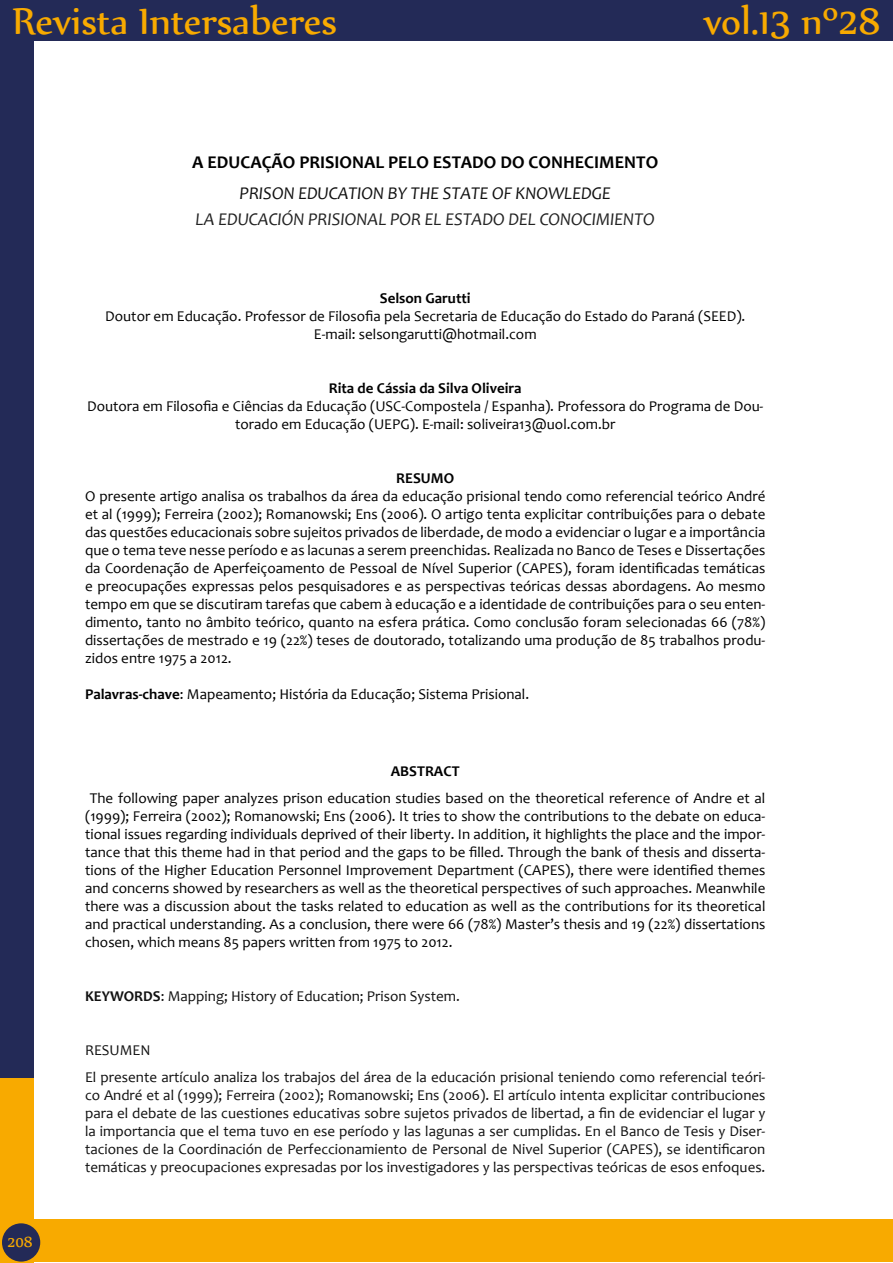
<style>
.page{position:relative;width:893px;height:1263px;background:#fff}
.page>*{position:absolute;margin:0;border:0;box-sizing:border-box;transform-origin:0 0}
.t1{font:45px "Nyala";color:#f8aa00}
.t2{font:italic 18px "Candara";color:#222}
.t3{font:700 18px "Candara";color:#000}
.t4{font:italic 18px "Candara";color:#111}
.t5{font:18px "Nyala";color:#f8aa00}
.t6{font:15px/18px "Candara";color:#000;text-align:center}
.t7{font:15px/18px "Candara";color:#111}
.t8{font:700 15px "Candara";color:#000}
.s1{font-weight:700}
</style>
<div class="page">
<div style="left:0;top:0;width:33px;height:1081px;background:#232a57"></div>
<div style="left:0;top:0;width:893px;height:41px;background:#232a57"></div>
<div style="left:0;top:1078px;width:33px;height:185px;background:#f8aa00"></div>
<div style="left:21px;top:1219px;width:872px;height:43px;background:#f8aa00"></div>
<div style="left:2px;top:1223px;width:38px;height:38px;background:#232a57;border-radius:50%"></div>
<h1 class="t1" style="left:13px;top:-6px;width:326px">Revista Intersaberes</h1>
<h1 class="t1" style="left:704px;top:-6px;width:178px">vol.13 nº28</h1>
<p class="t3" style="left:192px;top:150px;width:468px">A EDUCAÇÃO PRISIONAL PELO ESTADO DO CONHECIMENTO</p>
<p class="t4" style="left:240px;top:182px;width:373px">PRISON EDUCATION BY THE STATE OF KNOWLEDGE</p>
<p class="t2" style="left:196px;top:208px;width:461px">LA EDUCACIÓN PRISIONAL POR EL ESTADO DEL CONOCIMIENTO</p>
<p class="t8" style="left:380px;top:289px;width:92px">Selson Garutti</p>
<p class="t6" style="left:105px;top:307px;width:642px">Doutor em Educação. Professor de Filosofia pela Secretaria de Educação do Estado do Paraná (SEED).<br>E-mail: selsongarutti@hotmail.com</p>
<p class="t8" style="left:329px;top:379px;width:194px">Rita de Cássia da Silva Oliveira</p>
<p class="t6" style="left:87px;top:397px;width:678px">Doutora em Filosofia e Ciências da Educação (USC-Compostela / Espanha). Professora do Programa de Dou&shy;torado em Educação (UEPG). E-mail: soliveira13@uol.com.br</p>
<p class="t8" style="left:396px;top:469px;width:59px">RESUMO</p>
<p class="t6" style="left:85px;top:487px;width:682px;text-align:justify">O presente artigo analisa os trabalhos da área da educação prisional tendo como referencial teórico André et al (1999); Ferreira (2002); Romanowski; Ens (2006). O artigo tenta explicitar contribuições para o debate das questões educacionais sobre sujeitos privados de liberdade, de modo a evidenciar o lugar e a importância que o tema teve nesse período e as lacunas a serem preenchidas. Realizada no Banco de Teses e Dissertações da Coordenação de Aperfeiçoamento de Pessoal de Nível Superior (CAPES), foram identificadas temáticas e preocupações expressas pelos pesquisadores e as perspectivas teóricas dessas abordagens. Ao mesmo tempo em que se discutiram tarefas que cabem à educação e a identidade de contribuições para o seu enten&shy;dimento, tanto no âmbito teórico, quanto na esfera prática. Como conclusão foram selecionadas 66 (78%) dissertações de mestrado e 19 (22%) teses de doutorado, totalizando uma produção de 85 trabalhos produ&shy;zidos entre 1975 a 2012.</p>
<p class="t6" style="left:85px;top:685px;width:446px"><span class="s1">Palavras-chave</span>: Mapeamento; História da Educação; Sistema Prisional.</p>
<p class="t8" style="left:391px;top:761px;width:70px">ABSTRACT</p>
<p class="t6" style="left:85px;top:789px;width:682px;text-align:justify;text-indent:5px">The following paper analyzes prison education studies based on the theoretical reference of Andre et al (1999); Ferreira (2002); Romanowski; Ens (2006). It tries to show the contributions to the debate on educa&shy;tional issues regarding individuals deprived of their liberty. In addition, it highlights the place and the impor&shy;tance that this theme had in that period and the gaps to be filled. Through the bank of thesis and disserta&shy;tions of the Higher Education Personnel Improvement Department (CAPES), there were identified themes and concerns showed by researchers as well as the theoretical perspectives of such approaches. Meanwhile there was a discussion about the tasks related to education as well as the contributions for its theoretical and practical understanding. As a conclusion, there were 66 (78%) Master’s thesis and 19 (22%) dissertations chosen, which means 85 papers written from 1975 to 2012.</p>
<p class="t7" style="left:85px;top:987px;width:376px"><span class="s1">KEYWORDS</span>: Mapping; History of Education; Prison System.</p>
<p class="t5" style="left:8px;top:1231px;width:27px">208</p>
<p class="t7" style="left:85px;top:1036px;width:682px;line-height:27px">RESUMEN<br>El presente artículo analiza los trabajos del área de la educación prisional teniendo como referencial teóri-</p>
<p class="t7" style="left:85px;top:1086px;width:682px;text-align:justify">co André et al (1999); Ferreira (2002); Romanowski; Ens (2006). El artículo intenta explicitar contribuciones para el debate de las cuestiones educativas sobre sujetos privados de libertad, a fin de evidenciar el lugar y la importancia que el tema tuvo en ese período y las lagunas a ser cumplidas. En el Banco de Tesis y Diser&shy;taciones de la Coordinación de Perfeccionamiento de Personal de Nivel Superior (CAPES), se identificaron temáticas y preocupaciones expresadas por los investigadores y las perspectivas teóricas de esos enfoques.</p>
</div>
